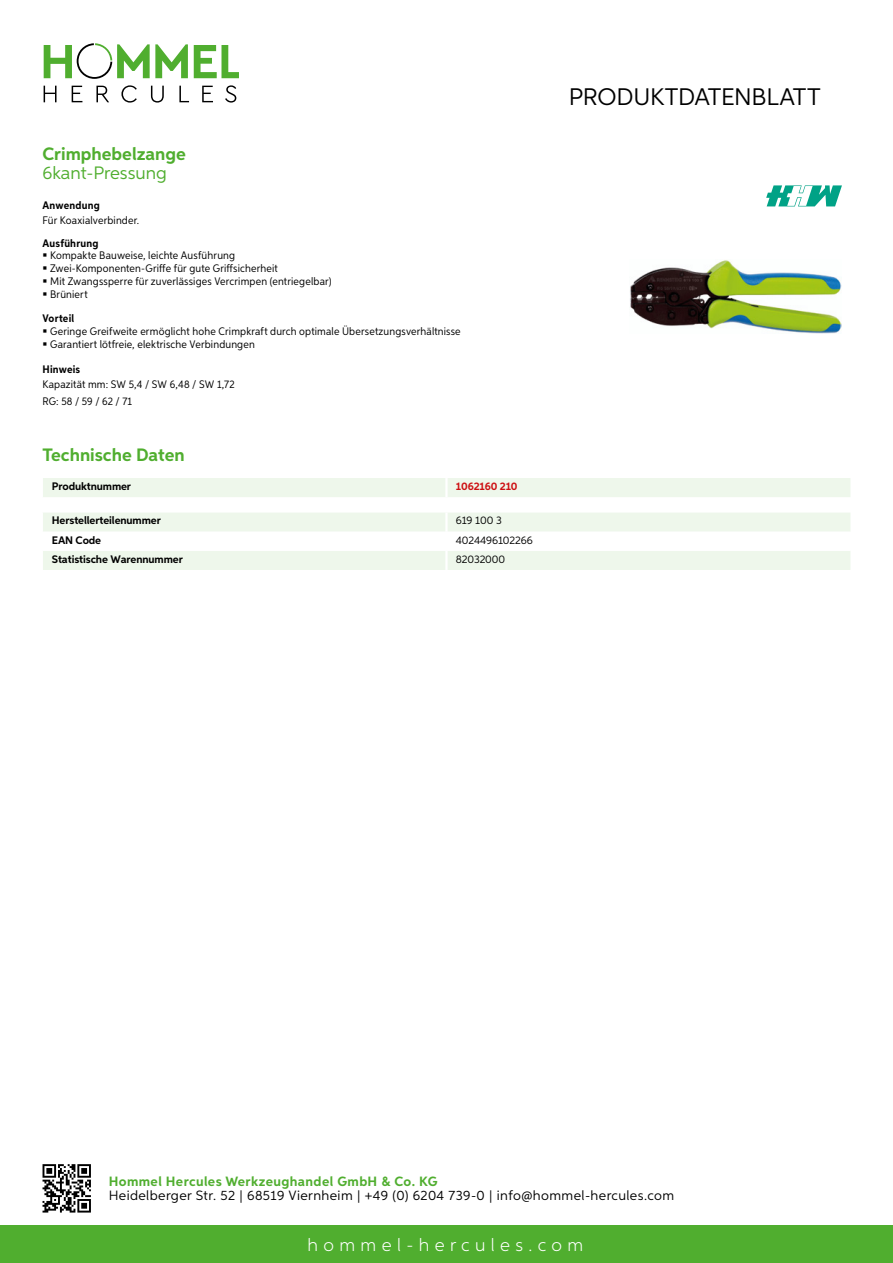
<style>
.page{position:relative;width:893px;height:1263px;background:#fff}
.page>*{position:absolute;margin:0;border:0;box-sizing:border-box;transform-origin:0 0}
.t1{font:24px "Aspira";letter-spacing:-.01em;color:#000}
.t2{font:700 18px "Aspira";color:#50ae2f}
.t3{font:300 18px "Aspira";letter-spacing:.3em;color:#fff}
.t4{font:18px "Aspira";color:#50ae2f}
.t5{font:13.5px "Aspira";letter-spacing:.03em;color:#000}
.t6{font:700 13.5px "Aspira";letter-spacing:.03em;color:#50ae2f}
.t7{font:10.95px/12.8px "Aspira Nar";letter-spacing:.015em;color:#000}
.t8{font:700 10.95px "Aspira";letter-spacing:-.01em;color:#000}
.t9{font:700 10.95px "Aspira Nar";letter-spacing:.02em;color:#000}
.t10{font:10.95px "Aspira";letter-spacing:-.01em;color:#000}
.t11{font:700 10.95px "Aspira";letter-spacing:-.01em;color:#cd1013}
</style>
<div class="page">
<div style="left:0;top:1226px;width:893px;height:37px;background:#50ae2f"></div>
<svg style="left:43px;top:1164px;width:48px;height:48px"></svg>
<svg style="left:194px;top:45px;width:45px;height:33px"></svg>
<svg style="left:44px;top:43px;width:144px;height:36px"></svg>
<svg style="left:44px;top:86px;width:13px;height:16px"></svg>
<svg style="left:72px;top:86px;width:10px;height:16px"></svg>
<svg style="left:96px;top:86px;width:13px;height:16px"></svg>
<svg style="left:121px;top:85px;width:16px;height:18px"></svg>
<svg style="left:151px;top:86px;width:13px;height:17px"></svg>
<svg style="left:179px;top:86px;width:10px;height:16px"></svg>
<svg style="left:202px;top:86px;width:11px;height:16px"></svg>
<svg style="left:225px;top:85px;width:11px;height:18px"></svg>
<div style="left:43px;top:478px;width:807px;height:19px;background:#eef7eb"></div>
<hr style="left:445px;top:478px;width:3px;height:19px;background:#fff">
<svg style="left:43px;top:513px;width:807px;height:57px"></svg>
<hr style="left:445px;top:551px;width:3px;height:19px;background:#fff">
<img style="left:630px;top:260px;width:212px;height:74px">
<svg style="left:766px;top:185px;width:76px;height:21px"></svg>
<h2 class="t2" style="left:43px;top:142px;width:145px">Crimphebelzange</h2>
<h2 class="t4" style="left:43px;top:162px;width:126px">6kant-Pressung</h2>
<p class="t9" style="left:43px;top:199px;width:59px">Anwendung</p>
<p class="t7" style="left:43px;top:214px;width:98px">Für Koaxialverbinder.</p>
<p class="t9" style="left:43px;top:236px;width:58px">Ausführung</p>
<p class="t7" style="left:50px;top:249px;width:283px">Kompakte Bauweise, leichte Ausführung Zwei-Komponenten-Griffe für gute Griffsicherheit<br>Mit Zwangssperre für zuverlässiges Vercrimpen (entriegelbar)<br>Brüniert</p>
<p class="t9" style="left:43px;top:311px;width:33px">Vorteil</p>
<p class="t7" style="left:50px;top:324px;width:412px">Geringe Greifweite ermöglicht hohe Crimpkraft durch optimale Übersetzungsverhältnisse<br>Garantiert lötfreie, elektrische Verbindungen</p>
<p class="t9" style="left:43px;top:362px;width:39px">Hinweis</p>
<p class="t7" style="left:43px;top:375px;width:194px;line-height:17.5px">Kapazität mm: SW 5,4 / SW 6,48 / SW 1,72<br>RG: 58 / 59 / 62 / 71</p>
<h2 class="t2" style="left:43px;top:444px;width:144px">Technische Daten</h2>
<p class="t8" style="left:52px;top:479px;width:81px">Produktnummer</p>
<p class="t11" style="left:456px;top:479px;width:63px">1062160 210</p>
<p class="t8" style="left:52px;top:514px;width:111px">Herstellerteilenummer</p>
<p class="t10" style="left:456px;top:514px;width:47px">619 100 3</p>
<p class="t8" style="left:52px;top:533px;width:51px">EAN Code</p>
<p class="t10" style="left:456px;top:533px;width:78px">4024496102266</p>
<p class="t8" style="left:52px;top:552px;width:132px">Statistische Warennummer</p>
<p class="t10" style="left:456px;top:552px;width:51px">82032000</p>
<h1 class="t1" style="left:569px;top:82px;width:253px">Produktdatenblatt</h1>
<p class="t6" style="left:109px;top:1172px;width:330px">Hommel Hercules Werkzeughandel GmbH &amp; Co. KG</p>
<p class="t5" style="left:109px;top:1187px;width:567px">Heidelberger Str. 52 | 68519 Viernheim | +49 (0) 6204 739-0 | info@hommel-hercules.com</p>
<h2 class="t3" style="left:307px;top:1234px;width:277px">hommel-hercules.com</h2>
</div>
